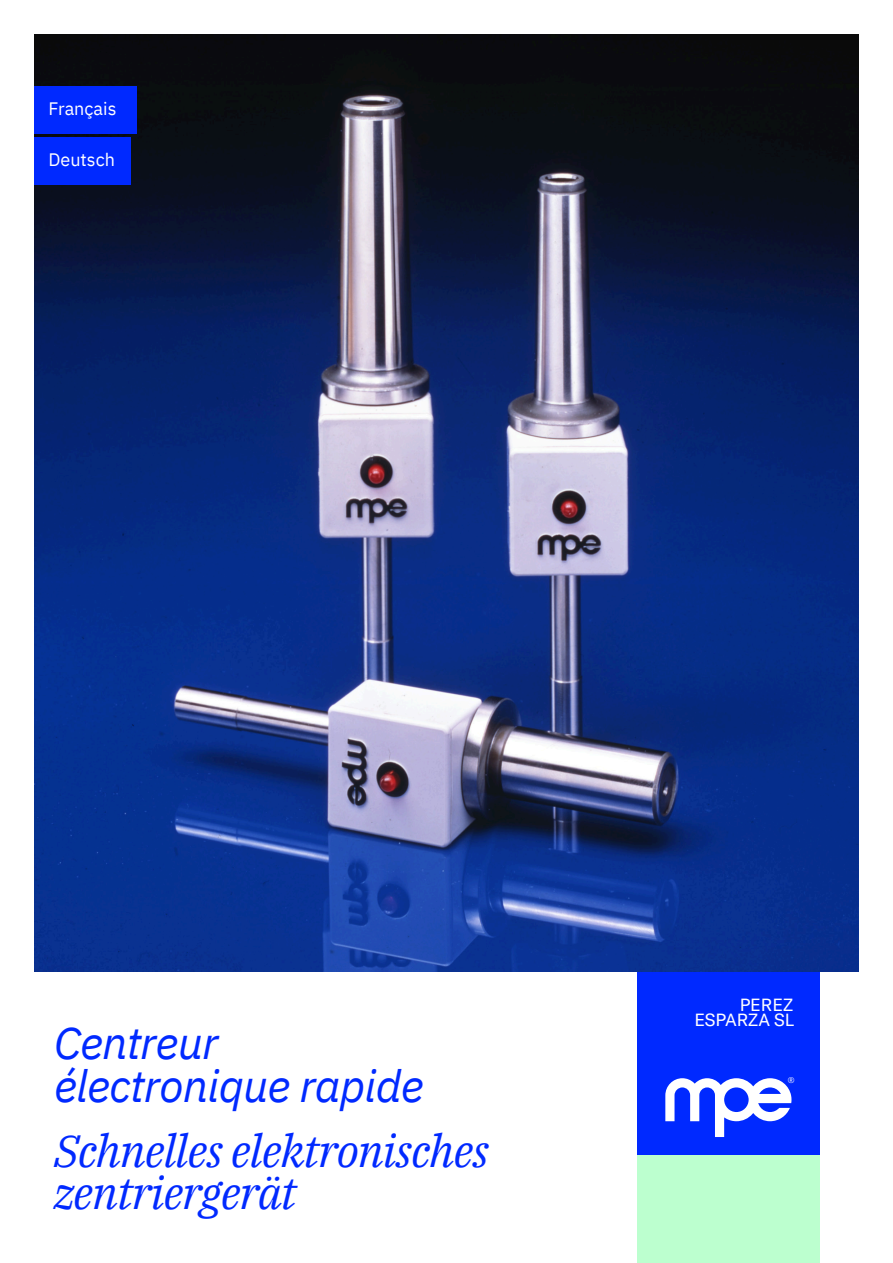
<style>
.page{position:relative;width:893px;height:1263px;background:#fff}
.page>*{position:absolute;margin:0;border:0;box-sizing:border-box;transform-origin:0 0}
.t1{font:italic 45px/42.3px "IBM Plex Serif";letter-spacing:-.02em;color:#0029ff}
.t2{font:italic 45px/42.3px "IBM Plex Sans";letter-spacing:-.02em;color:#0029ff}
.t3{font:18px "IBM Plex Sans";color:#fff}
.t4{font:17.4px "GT America";color:#fff}
.t5{font:17.4px "IBM Plex Sans";color:#fff}
.t6{font:8.1px "GT America";color:#fff}
</style>
<div class="page">
<img style="left:34px;top:34px;width:825px;height:938px">
<div style="left:637px;top:1155px;width:183px;height:108px;background:#bcffcf"></div>
<div style="left:637px;top:972px;width:183px;height:183px;background:#0029ff"></div>
<svg style="left:665px;top:1078px;width:126px;height:59px"></svg>
<div style="left:34px;top:86px;width:102px;height:48px;background:#0029ff"></div>
<div style="left:34px;top:137px;width:96px;height:48px;background:#0029ff"></div>
<p class="t3" style="left:48px;top:95px;width:70px">Français</p>
<p class="t3" style="left:48px;top:146px;width:68px">Deutsch</p>
<p class="t2" style="left:54px;top:1018px;width:371px">Centreur électronique rapide</p>
<p class="t1" style="left:54px;top:1126px;width:437px">Schnelles elektronisches zentriergerät</p>
<p class="t4" style="left:740px;top:995px;width:55px">PEREZ</p>
<p class="t4" style="left:695px;top:1010px;width:101px">ESPARZA SL</p>
<p class="t5" style="left:692px;top:1006px;width:94px">ESPARZA S.</p>
<p class="t6" style="left:788px;top:1075px;width:8px">®</p>
</div>
